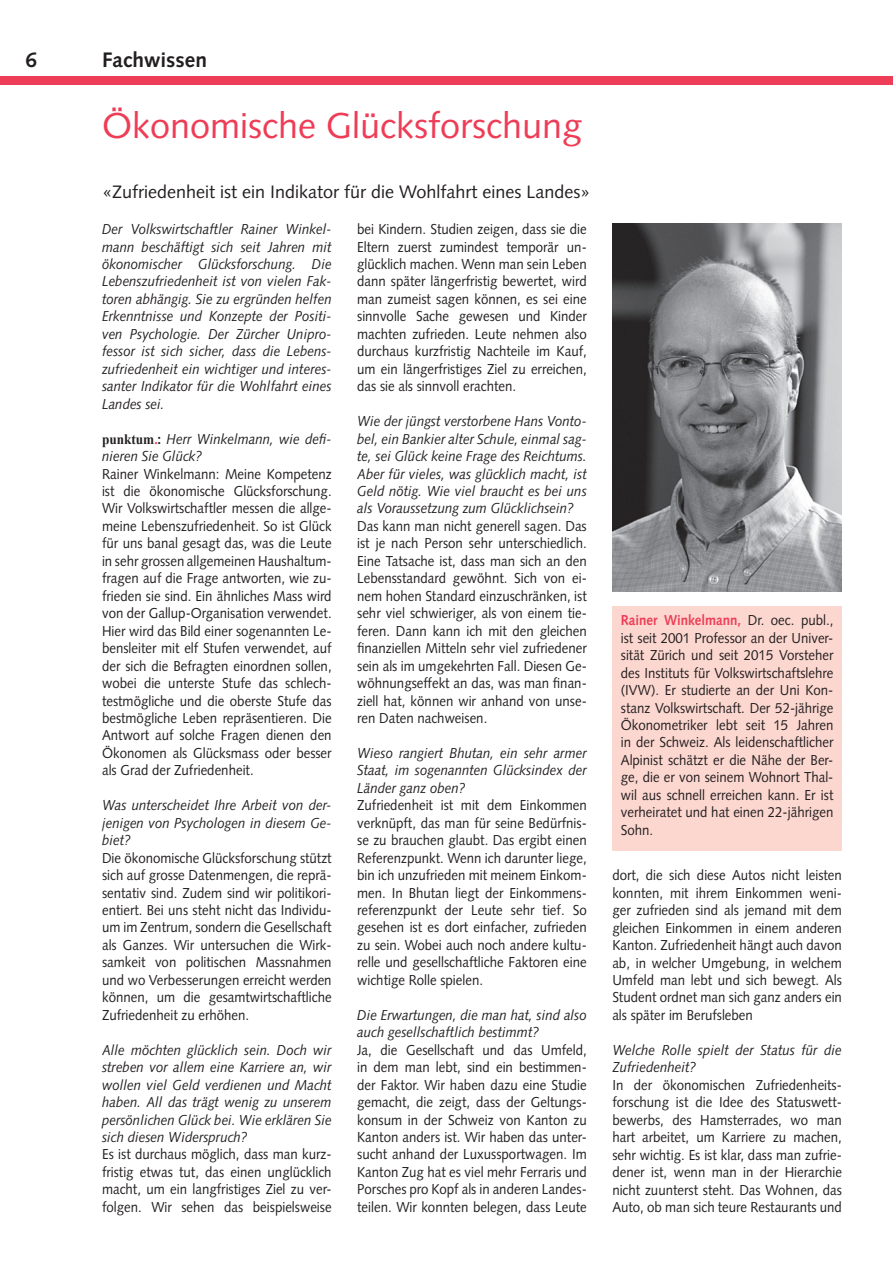
<style>
.page{position:relative;width:893px;height:1263px;background:#fff}
.page>*{position:absolute;margin:0;border:0;box-sizing:border-box;transform-origin:0 0}
.t1{font:36px "Syntax LT Std";color:#ee3d56}
.t2{font:700 21px "Syntax LT Std";color:#231f20}
.t3{font:18px "Syntax LT Std";color:#231f20}
.t4{font:14.4px/17.4px "Syntax LT Std";color:#231f20;text-align:justify;scale:.92 1}
.t5{font:italic 14.4px/17.4px "Syntax LT Std";color:#231f20;text-align:justify;scale:.92 1}
.s1{font-family:"Times New Roman";font-weight:700;font-style:normal}
.s2{font-family:"Times New Roman";font-weight:700;font-style:normal;color:#ee3d56}
.s3{font-weight:700;font-style:normal}
.s4{font-weight:700;color:#ee3d56}
</style>
<div class="page">
<div style="left:0;top:77px;width:893px;height:8px;background:#ee3d56"></div>
<div style="left:612px;top:606px;width:230px;height:245px;background:#fcd7d0"></div>
<img style="left:612px;top:223px;width:230px;height:368px">
<h2 class="t2" style="left:26px;top:47px;width:13px">6</h2>
<h2 class="t2" style="left:102px;top:47px;width:106px">Fachwissen</h2>
<h1 class="t1" style="left:102px;top:104px;width:482px">Ökonomische Glücksforschung</h1>
<p class="t3" style="left:102px;top:181px;width:490px">«Zufriedenheit ist ein Indikator für die Wohlfahrt eines Landes»</p>
<p class="t5" style="left:102px;top:220px;width:251px">Der Volkswirtschaftler Rainer Winkel&shy;mann beschäftigt sich seit Jahren mit ökonomischer Glücksforschung. Die Lebenszufriedenheit ist von vielen Fak&shy;toren abhängig. Sie zu ergründen helfen Erkenntnisse und Konzepte der Positi&shy;ven Psychologie. Der Zürcher Unipro&shy;fessor ist sich sicher, dass die Lebens&shy;zufriedenheit ein wichtiger und interes&shy;santer Indikator für die Wohlfahrt eines Landes sei.</p>
<p class="t5" style="left:102px;top:430px;width:251px"><span class="s1">punktum</span><span class="s2">.</span><span class="s3">:</span> Herr Winkelmann, wie defi&shy;nieren Sie Glück?</p>
<p class="t4" style="left:102px;top:465px;width:251px">Rainer Winkelmann: Meine Kompetenz ist die ökonomische Glücksforschung.<br>Wir Volkswirtschaftler messen die allge&shy;meine Lebenszufriedenheit. So ist Glück für uns banal gesagt das, was die Leute in sehr grossen allgemeinen Haushaltum&shy;fragen auf die Frage antworten, wie zu&shy;frieden sie sind. Ein ähnliches Mass wird von der Gallup-Organisation verwendet.<br>Hier wird das Bild einer sogenannten Le&shy;bensleiter mit elf Stufen verwendet, auf der sich die Befragten einordnen sollen, wobei die unterste Stufe das schlech&shy;testmögliche und die oberste Stufe das bestmögliche Leben repräsentieren. Die Antwort auf solche Fragen dienen den Ökonomen als Glücksmass oder besser als Grad der Zufriedenheit.</p>
<p class="t5" style="left:102px;top:796px;width:251px">Was unterscheidet Ihre Arbeit von der&shy;jenigen von Psychologen in diesem Ge&shy;biet?</p>
<p class="t4" style="left:102px;top:849px;width:251px">Die ökonomische Glücksforschung stützt sich auf grosse Datenmengen, die reprä&shy;sentativ sind. Zudem sind wir politikori&shy;entiert. Bei uns steht nicht das Individu&shy;um im Zentrum, sondern die Gesellschaft als Ganzes. Wir untersuchen die Wirk&shy;samkeit von politischen Massnahmen und wo Verbesserungen erreicht werden können, um die gesamtwirtschaftliche Zufriedenheit zu erhöhen.</p>
<p class="t5" style="left:102px;top:1041px;width:251px">Alle möchten glücklich sein. Doch wir streben vor allem eine Karriere an, wir wollen viel Geld verdienen und Macht haben. All das trägt wenig zu unserem persönlichen Glück bei. Wie erklären Sie sich diesen Widerspruch?</p>
<p class="t4" style="left:102px;top:1146px;width:251px">Es ist durchaus möglich, dass man kurz&shy;fristig etwas tut, das einen unglücklich macht, um ein langfristiges Ziel zu ver&shy;folgen. Wir sehen das beispielsweise</p>
<p class="t4" style="left:357px;top:220px;width:251px">bei Kindern. Studien zeigen, dass sie die Eltern zuerst zumindest temporär un&shy;glücklich machen. Wenn man sein Leben dann später längerfristig bewertet, wird man zumeist sagen können, es sei eine sinnvolle Sache gewesen und Kinder machten zufrieden. Leute nehmen also durchaus kurzfristig Nachteile im Kauf, um ein längerfristiges Ziel zu erreichen, das sie als sinnvoll erachten.</p>
<p class="t5" style="left:357px;top:412px;width:251px">Wie der jüngst verstorbene Hans Vonto&shy;bel, ein Bankier alter Schule, einmal sag&shy;te, sei Glück keine Frage des Reichtums.<br>Aber für vieles, was glücklich macht, ist Geld nötig. Wie viel braucht es bei uns als Voraussetzung zum Glücklichsein?</p>
<p class="t4" style="left:357px;top:517px;width:251px">Das kann man nicht generell sagen. Das ist je nach Person sehr unterschiedlich.<br>Eine Tatsache ist, dass man sich an den Lebensstandard gewöhnt. Sich von ei&shy;nem hohen Standard einzuschränken, ist sehr viel schwieriger, als von einem tie&shy;feren. Dann kann ich mit den gleichen finanziellen Mitteln sehr viel zufriedener sein als im umgekehrten Fall. Diesen Ge&shy;wöhnungseffekt an das, was man finan&shy;ziell hat, können wir anhand von unse&shy;ren Daten nachweisen.</p>
<p class="t5" style="left:357px;top:744px;width:251px">Wieso rangiert Bhutan, ein sehr armer Staat, im sogenannten Glücksindex der Länder ganz oben?</p>
<p class="t4" style="left:357px;top:797px;width:251px">Zufriedenheit ist mit dem Einkommen verknüpft, das man für seine Bedürfnis&shy;se zu brauchen glaubt. Das ergibt einen Referenzpunkt. Wenn ich darunter liege, bin ich unzufrieden mit meinem Einkom&shy;men. In Bhutan liegt der Einkommens&shy;referenzpunkt der Leute sehr tief. So gesehen ist es dort einfacher, zufrieden zu sein. Wobei auch noch andere kultu&shy;relle und gesellschaftliche Faktoren eine wichtige Rolle spielen.</p>
<p class="t5" style="left:357px;top:1006px;width:251px">Die Erwartungen, die man hat, sind also auch gesellschaftlich bestimmt?</p>
<p class="t4" style="left:357px;top:1041px;width:251px">Ja, die Gesellschaft und das Umfeld, in dem man lebt, sind ein bestimmen&shy;der Faktor. Wir haben dazu eine Studie gemacht, die zeigt, dass der Geltungs&shy;konsum in der Schweiz von Kanton zu Kanton anders ist. Wir haben das unter&shy;sucht anhand der Luxussportwagen. Im Kanton Zug hat es viel mehr Ferraris und Porsches pro Kopf als in anderen Landes&shy;teilen. Wir konnten belegen, dass Leute</p>
<p class="t4" style="left:621px;top:612px;width:233px"><span class="s4">Rainer Winkelmann,</span> Dr. oec. publ., ist seit 2001 Professor an der Univer&shy;sität Zürich und seit 2015 Vorsteher des Instituts für Volkswirtschaftslehre (IVW). Er studierte an der Uni Kon&shy;stanz Volkswirtschaft. Der 52-jährige Ökonometriker lebt seit 15 Jahren in der Schweiz. Als leidenschaftlicher Alpinist schätzt er die Nähe der Ber&shy;ge, die er von seinem Wohnort Thal&shy;wil aus schnell erreichen kann. Er ist verheiratet und hat einen 22-jährigen Sohn.</p>
<p class="t4" style="left:612px;top:866px;width:251px">dort, die sich diese Autos nicht leisten konnten, mit ihrem Einkommen weni&shy;ger zufrieden sind als jemand mit dem gleichen Einkommen in einem anderen Kanton. Zufriedenheit hängt auch davon ab, in welcher Umgebung, in welchem Umfeld man lebt und sich bewegt. Als Student ordnet man sich ganz anders ein als später im Berufsleben</p>
<p class="t5" style="left:612px;top:1041px;width:251px">Welche Rolle spielt der Status für die<br>Zufriedenheit?</p>
<p class="t4" style="left:612px;top:1076px;width:251px">In der ökonomischen Zufriedenheits&shy;forschung ist die Idee des Statuswett&shy;bewerbs, des Hamsterrades, wo man hart arbeitet, um Karriere zu machen, sehr wichtig. Es ist klar, dass man zufrie&shy;dener ist, wenn man in der Hierarchie nicht zuunterst steht. Das Wohnen, das Auto, ob man sich teure Restaurants und</p>
</div>
